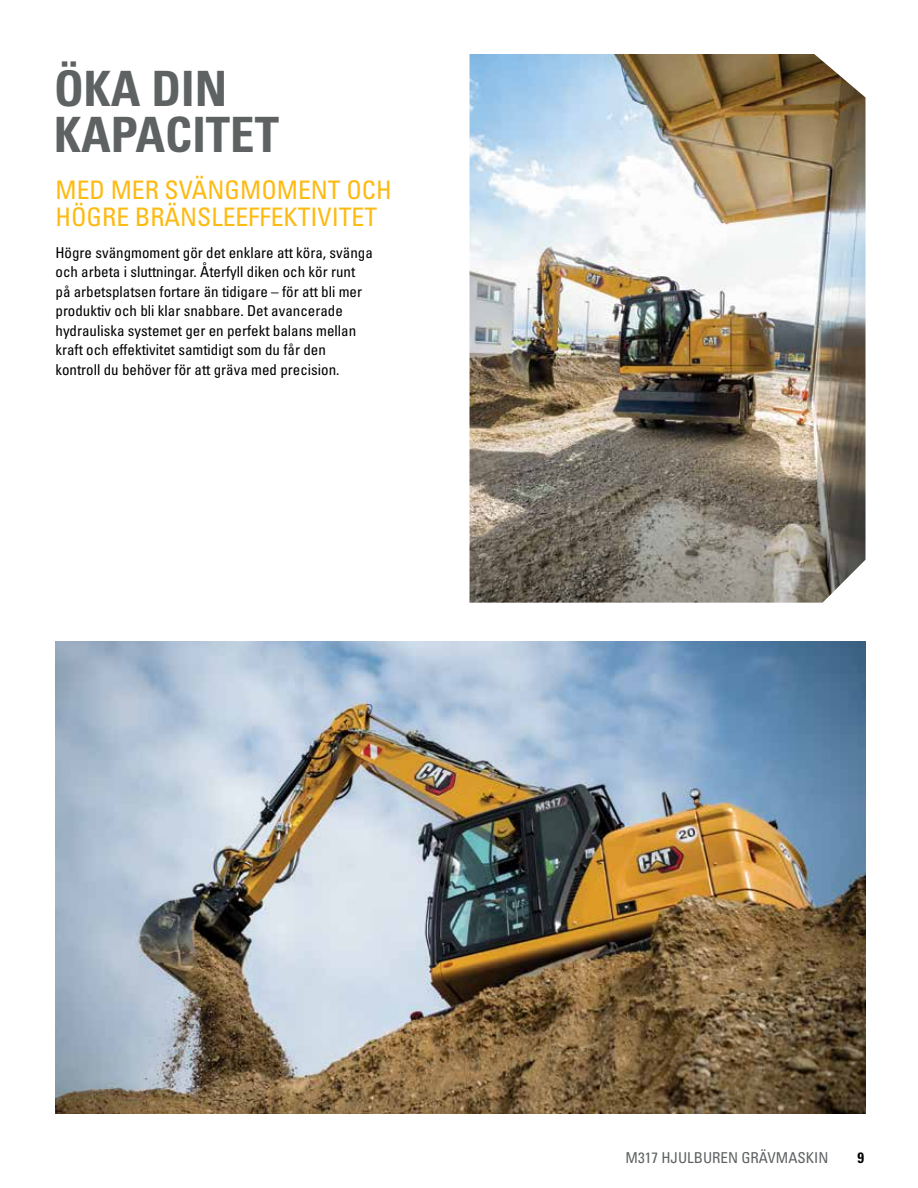
<style>
.page{position:relative;width:918px;height:1188px;background:#fff}
.page>*{position:absolute;margin:0;border:0;box-sizing:border-box;transform-origin:0 0}
.Headline_large_gray{font:48.75px/45.9px "Univers LTCYR 67 Bold Cond";color:#5e6263}
.Subhead_small_yellow{font:condensed 25.5px/27px "Univers LTCYR 57";color:#fdba12}
.Body_copy{font:condensed 15px/19.5px "Univers LTCYR 57";color:#000}
.t1{font:condensed 15px "Univers LTCYR 57";color:#5e6263}
.t2{font:15px "Univers LTCYR 67 Bold Cond";color:#000}
</style>
<div class="page">
<img style="left:56px;top:642px;width:810px;height:471px">
<img style="left:470px;top:54px;width:396px;height:549px">
<p class="Headline_large_gray" style="left:54px;top:65px;width:227px">ÖKA DIN<br>KAPACITET</p>
<p class="Subhead_small_yellow" style="left:56px;top:176px;width:338px">MED MER SVÄNGMOMENT OCH<br>HÖGRE BRÄNSLEEFFEKTIVITET</p>
<p class="Body_copy" style="left:56px;top:242px;width:319px">Högre svängmoment gör det enklare att köra, svänga och arbeta i sluttningar. Återfyll diken och kör runt på arbetsplatsen fortare än tidigare – för att bli mer produktiv och bli klar snabbare. Det avancerade hydrauliska systemet ger en perfekt balans mellan kraft och effektivitet samtidigt som du får den kontroll du behöver för att gräva med precision.</p>
<p class="t1" style="left:626px;top:1148px;width:204px">M317 HJULBUREN GRÄVMASKIN</p>
<p class="t2" style="left:857px;top:1148px;width:8px">9</p>
</div>
